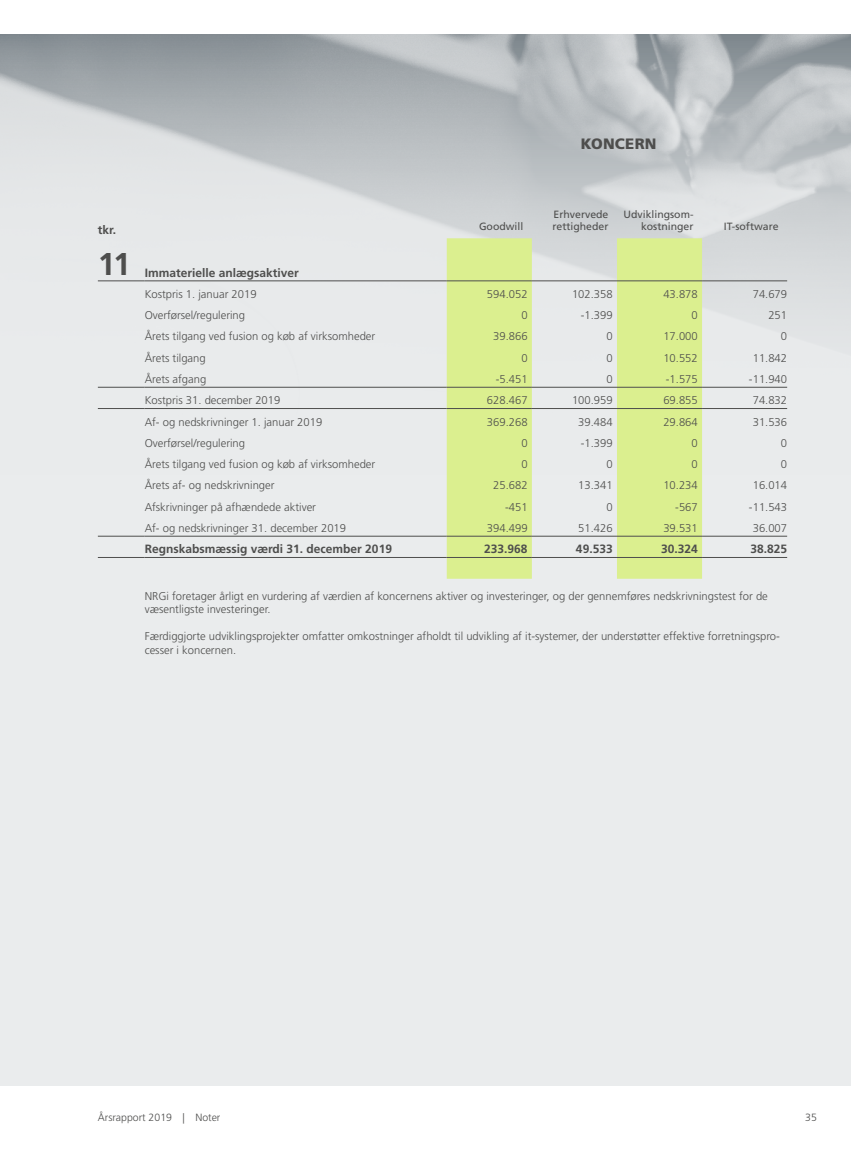
<style>
.page{position:relative;width:851px;height:1149px;background:#fff}
.page>*{position:absolute;margin:0;border:0;box-sizing:border-box;transform-origin:0 0}
.Tabel_brødtekst{font:700 31.5px "Frutiger";color:#4e4e4d}
.Tabel_brødtekst-2{font:900 15px "Frutiger";letter-spacing:.01em;color:#4e4e4d}
.Tabel_brødtekst-3{font:700 12px "Frutiger";color:#4e4e4d}
.Tabel_brødtekst-4{font:300 11.25px/13.5px "Frutiger";color:#4e4e4d}
.overskrifter_i_tabel{font:10.5px/12px "Frutiger";color:#4e4e4d;text-align:right}
.t1{font:300 10.5px "Frutiger";color:#4e4e4d}
</style>
<div class="page">
<div style="left:0;top:34px;width:850px;height:1050px;background:#eaeced"></div>
<img style="left:0;top:34px;width:850px;height:376px">
<svg style="left:446px;top:238px;width:256px;height:340px;fill:#dbef8f"></svg>
<hr style="left:98px;top:280px;width:47px;height:1px;background:#4e4e4d">
<hr style="left:145px;top:280px;width:301px;height:1px;background:#4e4e4d">
<hr style="left:446px;top:280px;width:85px;height:1px;background:#4e4e4d">
<hr style="left:531px;top:280px;width:86px;height:1px;background:#4e4e4d">
<hr style="left:617px;top:280px;width:85px;height:1px;background:#4e4e4d">
<hr style="left:702px;top:280px;width:85px;height:1px;background:#4e4e4d">
<hr style="left:98px;top:408px;width:47px;height:1px;background:#4e4e4d">
<hr style="left:145px;top:408px;width:301px;height:1px;background:#4e4e4d">
<hr style="left:446px;top:408px;width:85px;height:1px;background:#4e4e4d">
<hr style="left:531px;top:408px;width:86px;height:1px;background:#4e4e4d">
<hr style="left:617px;top:408px;width:85px;height:1px;background:#4e4e4d">
<hr style="left:702px;top:408px;width:85px;height:1px;background:#4e4e4d">
<hr style="left:98px;top:387px;width:47px;height:1px;background:#4e4e4d">
<hr style="left:145px;top:387px;width:301px;height:1px;background:#4e4e4d">
<hr style="left:446px;top:387px;width:85px;height:1px;background:#4e4e4d">
<hr style="left:531px;top:387px;width:86px;height:1px;background:#4e4e4d">
<hr style="left:617px;top:387px;width:85px;height:1px;background:#4e4e4d">
<hr style="left:702px;top:387px;width:85px;height:1px;background:#4e4e4d">
<hr style="left:98px;top:535px;width:47px;height:1px;background:#4e4e4d">
<hr style="left:145px;top:535px;width:301px;height:1px;background:#4e4e4d">
<hr style="left:446px;top:535px;width:85px;height:1px;background:#4e4e4d">
<hr style="left:531px;top:535px;width:86px;height:1px;background:#4e4e4d">
<hr style="left:617px;top:535px;width:85px;height:1px;background:#4e4e4d">
<hr style="left:702px;top:535px;width:85px;height:1px;background:#4e4e4d">
<hr style="left:98px;top:557px;width:47px;height:1px;background:#4e4e4d">
<hr style="left:145px;top:557px;width:301px;height:1px;background:#4e4e4d">
<hr style="left:446px;top:557px;width:85px;height:1px;background:#4e4e4d">
<hr style="left:531px;top:557px;width:86px;height:1px;background:#4e4e4d">
<hr style="left:617px;top:557px;width:85px;height:1px;background:#4e4e4d">
<hr style="left:702px;top:557px;width:85px;height:1px;background:#4e4e4d">
<p class="Tabel_brødtekst-3" style="left:98px;top:223px;width:20px">tkr.</p>
<p class="overskrifter_i_tabel" style="left:479px;top:220px;width:46px">Goodwill</p>
<p class="Tabel_brødtekst-2" style="left:581px;top:135px;width:77px">KONCERN</p>
<p class="overskrifter_i_tabel" style="left:553px;top:208px;width:56px">Erhvervede</p>
<p class="overskrifter_i_tabel" style="left:552px;top:220px;width:58px">rettigheder</p>
<p class="overskrifter_i_tabel" style="left:623px;top:208px;width:72px">Udviklingsom&shy;kostninger</p>
<p class="overskrifter_i_tabel" style="left:723px;top:220px;width:56px">IT-software</p>
<p class="Tabel_brødtekst" style="left:98px;top:245px;width:34px">11</p>
<p class="Tabel_brødtekst-3" style="left:145px;top:265px;width:156px">Immaterielle anlægsaktiver</p>
<p class="Tabel_brødtekst-4" style="left:145px;top:287px;width:113px">Kostpris 1. januar 2019</p>
<p class="Tabel_brødtekst-4" style="left:487px;top:287px;width:42px">594.052</p>
<p class="Tabel_brødtekst-4" style="left:572px;top:287px;width:42px">102.358</p>
<p class="Tabel_brødtekst-4" style="left:663px;top:287px;width:36px">43.878</p>
<p class="Tabel_brødtekst-4" style="left:752px;top:287px;width:36px">74.679</p>
<p class="Tabel_brødtekst-4" style="left:145px;top:308px;width:102px">Overførsel/regulering</p>
<p class="Tabel_brødtekst-4" style="left:521px;top:308px;width:8px">0</p>
<p class="Tabel_brødtekst-4" style="left:580px;top:308px;width:33px">-1.399</p>
<p class="Tabel_brødtekst-4" style="left:691px;top:308px;width:8px">0</p>
<p class="Tabel_brødtekst-4" style="left:768px;top:308px;width:20px">251</p>
<p class="Tabel_brødtekst-4" style="left:145px;top:330px;width:232px">Årets tilgang ved fusion og køb af virksomheder</p>
<p class="Tabel_brødtekst-4" style="left:493px;top:330px;width:36px">39.866</p>
<p class="Tabel_brødtekst-4" style="left:606px;top:330px;width:8px">0</p>
<p class="Tabel_brødtekst-4" style="left:663px;top:330px;width:36px">17.000</p>
<p class="Tabel_brødtekst-4" style="left:780px;top:330px;width:8px">0</p>
<p class="Tabel_brødtekst-4" style="left:145px;top:351px;width:63px">Årets tilgang</p>
<p class="Tabel_brødtekst-4" style="left:521px;top:351px;width:8px">0</p>
<p class="Tabel_brødtekst-4" style="left:606px;top:351px;width:8px">0</p>
<p class="Tabel_brødtekst-4" style="left:663px;top:351px;width:36px">10.552</p>
<p class="Tabel_brødtekst-4" style="left:752px;top:351px;width:36px">11.842</p>
<p class="Tabel_brødtekst-4" style="left:145px;top:372px;width:63px">Årets afgang</p>
<p class="Tabel_brødtekst-4" style="left:495px;top:372px;width:33px">-5.451</p>
<p class="Tabel_brødtekst-4" style="left:606px;top:372px;width:8px">0</p>
<p class="Tabel_brødtekst-4" style="left:665px;top:372px;width:33px">-1.575</p>
<p class="Tabel_brødtekst-4" style="left:748px;top:372px;width:40px">-11.940</p>
<p class="Tabel_brødtekst-4" style="left:145px;top:393px;width:137px">Kostpris 31. december 2019</p>
<p class="Tabel_brødtekst-4" style="left:487px;top:393px;width:42px">628.467</p>
<p class="Tabel_brødtekst-4" style="left:572px;top:393px;width:42px">100.959</p>
<p class="Tabel_brødtekst-4" style="left:663px;top:393px;width:36px">69.855</p>
<p class="Tabel_brødtekst-4" style="left:752px;top:393px;width:36px">74.832</p>
<p class="Tabel_brødtekst-4" style="left:145px;top:415px;width:179px">Af- og nedskrivninger 1. januar 2019</p>
<p class="Tabel_brødtekst-4" style="left:487px;top:415px;width:42px">369.268</p>
<p class="Tabel_brødtekst-4" style="left:578px;top:415px;width:36px">39.484</p>
<p class="Tabel_brødtekst-4" style="left:663px;top:415px;width:36px">29.864</p>
<p class="Tabel_brødtekst-4" style="left:752px;top:415px;width:36px">31.536</p>
<p class="Tabel_brødtekst-4" style="left:145px;top:436px;width:102px">Overførsel/regulering</p>
<p class="Tabel_brødtekst-4" style="left:521px;top:436px;width:8px">0</p>
<p class="Tabel_brødtekst-4" style="left:580px;top:436px;width:33px">-1.399</p>
<p class="Tabel_brødtekst-4" style="left:691px;top:436px;width:8px">0</p>
<p class="Tabel_brødtekst-4" style="left:780px;top:436px;width:8px">0</p>
<p class="Tabel_brødtekst-4" style="left:145px;top:457px;width:232px">Årets tilgang ved fusion og køb af virksomheder</p>
<p class="Tabel_brødtekst-4" style="left:521px;top:457px;width:8px">0</p>
<p class="Tabel_brødtekst-4" style="left:606px;top:457px;width:8px">0</p>
<p class="Tabel_brødtekst-4" style="left:691px;top:457px;width:8px">0</p>
<p class="Tabel_brødtekst-4" style="left:780px;top:457px;width:8px">0</p>
<p class="Tabel_brødtekst-4" style="left:145px;top:479px;width:131px">Årets af- og nedskrivninger</p>
<p class="Tabel_brødtekst-4" style="left:493px;top:479px;width:36px">25.682</p>
<p class="Tabel_brødtekst-4" style="left:578px;top:479px;width:36px">13.341</p>
<p class="Tabel_brødtekst-4" style="left:663px;top:479px;width:36px">10.234</p>
<p class="Tabel_brødtekst-4" style="left:752px;top:479px;width:36px">16.014</p>
<p class="Tabel_brødtekst-4" style="left:145px;top:500px;width:173px">Afskrivninger på afhændede aktiver</p>
<p class="Tabel_brødtekst-4" style="left:505px;top:500px;width:24px">-451</p>
<p class="Tabel_brødtekst-4" style="left:606px;top:500px;width:8px">0</p>
<p class="Tabel_brødtekst-4" style="left:675px;top:500px;width:24px">-567</p>
<p class="Tabel_brødtekst-4" style="left:748px;top:500px;width:40px">-11.543</p>
<p class="Tabel_brødtekst-4" style="left:145px;top:521px;width:203px">Af- og nedskrivninger 31. december 2019</p>
<p class="Tabel_brødtekst-4" style="left:487px;top:521px;width:42px">394.499</p>
<p class="Tabel_brødtekst-4" style="left:578px;top:521px;width:36px">51.426</p>
<p class="Tabel_brødtekst-4" style="left:663px;top:521px;width:36px">39.531</p>
<p class="Tabel_brødtekst-4" style="left:752px;top:521px;width:36px">36.007</p>
<p class="Tabel_brødtekst-3" style="left:145px;top:542px;width:249px">Regnskabsmæssig værdi 31. december 2019</p>
<p class="Tabel_brødtekst-3" style="left:484px;top:542px;width:45px">233.968</p>
<p class="Tabel_brødtekst-3" style="left:576px;top:542px;width:38px">49.533</p>
<p class="Tabel_brødtekst-3" style="left:661px;top:542px;width:38px">30.324</p>
<p class="Tabel_brødtekst-3" style="left:750px;top:542px;width:38px">38.825</p>
<p class="Tabel_brødtekst-4" style="left:145px;top:589px;width:624px">NRGi foretager årligt en vurdering af værdien af koncernens aktiver og investeringer, og der gennemføres nedskrivningstest for de væsentligste investeringer.</p>
<p class="Tabel_brødtekst-4" style="left:145px;top:629px;width:636px">Færdiggjorte udviklingsprojekter omfatter omkostninger afholdt til udvikling af it-systemer, der understøtter effektive forretningspro&shy;cesser i koncernen.</p>
<p class="t1" style="left:98px;top:1111px;width:124px">Årsrapport 2019 | Noter</p>
<p class="t1" style="left:805px;top:1111px;width:13px">35</p>
</div>
